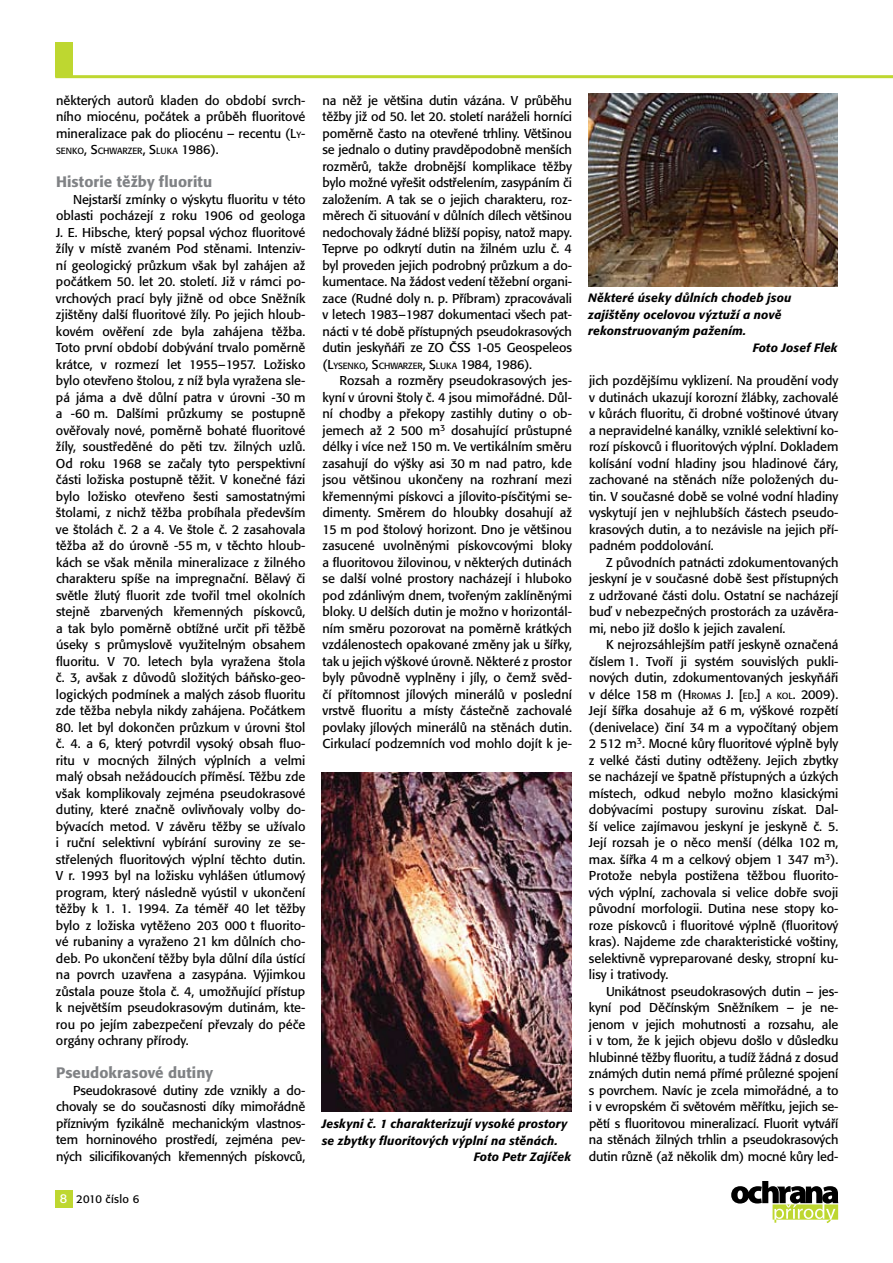
<style>
.page{position:relative;width:893px;height:1263px;background:#fff}
.page>*{position:absolute;margin:0;border:0;box-sizing:border-box;transform-origin:0 0}
.t1{font:500 15px "Formata CE";letter-spacing:.005em;color:#808285}
.t2{font:12.75px/16.5px "Formata CE";color:#000;text-align:justify}
.t3{font:italic 500 12px "Formata CE";letter-spacing:.015em;color:#000}
.t4{font:11.25px "Formata CE";letter-spacing:.025em;color:#000}
.t5{font:8.85px "Formata CE";color:#000}
.s1{font-style:inherit}
.s2{font-size:8.85px}
.s3{font-size:12.75px}
.s4{font-size:12.75px;color:#fff}
</style>
<div class="page">
<div style="left:55px;top:43px;width:17px;height:34px;background:#bed730"></div>
<div style="left:55px;top:1191px;width:17px;height:17px;background:#bed730"></div>
<svg style="left:731px;top:1181px;width:107px;height:42px"></svg>
<hr style="left:55px;top:75px;width:838px;height:3px;background:#bed730">
<img style="left:588px;top:94px;width:250px;height:192px">
<img style="left:322px;top:772px;width:249px;height:339px">
<p class="t2" style="left:56px;top:92px;width:251px">některých autorů kladen do období svrch&shy;ního miocénu, počátek a průběh fluoritové mineralizace pak do pliocénu – recentu (<span class="s1">L</span><span class="s2">Y</span><span class="s1">-</span></p>
<p class="t5" style="left:56px;top:146px;width:164px">SENKO<span class="s3">, S</span>CHWARZER<span class="s3">, S</span>LUKA <span class="s3">1986</span><span class="s3">).</span></p>
<p class="t1" style="left:56px;top:173px;width:158px">Historie těžby fluoritu</p>
<p class="t2" style="left:56px;top:191px;width:251px;text-indent:17px">Nejstarší zmínky o výskytu fluoritu v této oblasti pocházejí z roku 1906 od geologa J. E. Hibsche, který popsal výchoz fluoritové žíly v místě zvaném Pod stěnami. Intenziv&shy;ní geologický průzkum však byl zahájen až počátkem 50. let 20. století. Již v rámci po&shy;vrchových prací byly jižně od obce Sněžník zjištěny další fluoritové žíly. Po jejich hloub&shy;kovém ověření zde byla zahájena těžba.<br>Toto první období dobývání trvalo poměrně krátce, v rozmezí let 1955–1957. Ložisko bylo otevřeno štolou, z níž byla vyražena sle&shy;pá jáma a dvě důlní patra v úrovni -30 m a -60 m. Dalšími průzkumy se postupně ověřovaly nové, poměrně bohaté fluoritové žíly, soustředěné do pěti tzv. žilných uzlů.<br>Od roku 1968 se začaly tyto perspektivní části ložiska postupně těžit. V konečné fázi bylo ložisko otevřeno šesti samostatnými štolami, z nichž těžba probíhala především ve štolách č. 2 a 4. Ve štole č. 2 zasahovala těžba až do úrovně -55 m, v těchto hloub&shy;kách se však měnila mineralizace z žilného charakteru spíše na impregnační. Bělavý či světle žlutý fluorit zde tvořil tmel okolních stejně zbarvených křemenných pískovců, a tak bylo poměrně obtížné určit při těžbě úseky s průmyslově využitelným obsahem fluoritu. V 70. letech byla vyražena štola č. 3, avšak z důvodů složitých báňsko-geo&shy;logických podmínek a malých zásob fluoritu zde těžba nebyla nikdy zahájena. Počátkem</p>
<p class="t2" style="left:56px;top:719px;width:251px">80. let byl dokončen průzkum v úrovni štol č. 4. a 6, který potvrdil vysoký obsah fluo&shy;ritu v mocných žilných výplních a velmi malý obsah nežádoucích příměsí. Těžbu zde však komplikovaly zejména pseudokrasové dutiny, které značně ovlivňovaly volby do&shy;bývacích metod. V závěru těžby se užívalo i ruční selektivní vybírání suroviny ze se&shy;střelených fluoritových výplní těchto dutin.<br>V r. 1993 byl na ložisku vyhlášen útlumový program, který následně vyústil v ukončení těžby k 1. 1. 1994. Za téměř 40 let těžby bylo z ložiska vytěženo 203 000 t fluorito&shy;vé rubaniny a vyraženo 21 km důlních cho&shy;deb. Po ukončení těžby byla důlní díla ústící na povrch uzavřena a zasypána. Výjimkou zůstala pouze štola č. 4, umožňující přístup k největším pseudokrasovým dutinám, kte&shy;rou po jejím zabezpečení převzaly do péče orgány ochrany přírody.</p>
<p class="t1" style="left:56px;top:1064px;width:158px">Pseudokrasové dutiny</p>
<p class="t2" style="left:56px;top:1082px;width:251px;text-indent:17px">Pseudokrasové dutiny zde vznikly a do&shy;chovaly se do současnosti díky mimořádně příznivým fyzikálně mechanickým vlastnos&shy;tem horninového prostředí, zejména pev&shy;ných silicifikovaných křemenných pískovců,</p>
<p class="t4" style="left:60px;top:1193px;width:81px"><span class="s4">8</span> 2010 číslo 6</p>
<p class="t2" style="left:322px;top:92px;width:251px">na něž je většina dutin vázána. V průběhu těžby již od 50. let 20. století naráželi horníci poměrně často na otevřené trhliny. Většinou se jednalo o dutiny pravděpodobně menších rozměrů, takže drobnější komplikace těžby bylo možné vyřešit odstřelením, zasypáním či založením. A tak se o jejich charakteru, roz&shy;měrech či situování v důlních dílech většinou nedochovaly žádné bližší popisy, natož mapy.<br>Teprve po odkrytí dutin na žilném uzlu č. 4 byl proveden jejich podrobný průzkum a do&shy;kumentace. Na žádost vedení těžební organi&shy;zace (Rudné doly n. p. Příbram) zpracovávali v letech 1983–1987 dokumentaci všech pat&shy;nácti v té době přístupných pseudokrasových dutin jeskyňáři ze ZO ČSS 1-05 Geospeleos</p>
<p class="t5" style="left:322px;top:361px;width:211px"><span class="s3">(</span><span class="s3">L</span>YSENKO<span class="s3">, S</span>CHWARZER<span class="s3">, S</span>LUKA <span class="s3">1984, 1986</span><span class="s3">).</span></p>
<p class="t2" style="left:322px;top:373px;width:251px;text-indent:17px">Rozsah a rozměry pseudokrasových jes&shy;kyní v úrovni štoly č. 4 jsou mimořádné. Důl&shy;ní chodby a překopy zastihly dutiny o ob&shy;jemech až 2 500 m<sup>3</sup> dosahující průstupné délky i více než 150 m. Ve vertikálním směru zasahují do výšky asi 30 m nad patro, kde jsou většinou ukončeny na rozhraní mezi křemennými pískovci a jílovito-písčitými se&shy;dimenty. Směrem do hloubky dosahují až 15 m pod štolový horizont. Dno je většinou zasucené uvolněnými pískovcovými bloky a fluoritovou žilovinou, v některých dutinách se další volné prostory nacházejí i hluboko pod zdánlivým dnem, tvořeným zaklíněnými bloky. U delších dutin je možno v horizontál&shy;ním směru pozorovat na poměrně krátkých vzdálenostech opakované změny jak u šířky, tak u jejich výškové úrovně. Některé z prostor byly původně vyplněny i jíly, o čemž svěd&shy;čí přítomnost jílových minerálů v poslední vrstvě fluoritu a místy částečně zachovalé povlaky jílových minerálů na stěnách dutin.<br>Cirkulací podzemních vod mohlo dojít k je-</p>
<p class="t2" style="left:589px;top:373px;width:251px">jich pozdějšímu vyklizení. Na proudění vody v dutinách ukazují korozní žlábky, zachovalé v kůrách fluoritu, či drobné voštinové útvary a nepravidelné kanálky, vzniklé selektivní ko&shy;rozí pískovců i fluoritových výplní. Dokladem kolísání vodní hladiny jsou hladinové čáry, zachované na stěnách níže položených du&shy;tin. V současné době se volné vodní hladiny vyskytují jen v nejhlubších částech pseudo&shy;krasových dutin, a to nezávisle na jejich pří&shy;padném poddolování.</p>
<p class="t3" style="left:588px;top:291px;width:205px">Některé úseky důlních chodeb jsou</p>
<p class="t3" style="left:588px;top:308px;width:195px">zajištěny ocelovou výztuží a nově</p>
<p class="t3" style="left:588px;top:324px;width:160px">rekonstruovaným pažením.</p>
<p class="t3" style="left:753px;top:341px;width:86px">Foto Josef Flek</p>
<p class="t2" style="left:589px;top:554px;width:251px;text-indent:17px">Z původních patnácti zdokumentovaných jeskyní je v současné době šest přístupných z udržované části dolu. Ostatní se nacházejí buď v nebezpečných prostorách za uzávěra&shy;mi, nebo již došlo k jejich zavalení.</p>
<p class="t2" style="left:589px;top:637px;width:251px;text-indent:17px">K nejrozsáhlejším patří jeskyně označená číslem 1. Tvoří ji systém souvislých pukli&shy;nových dutin, zdokumentovaných jeskyňáři v délce 158 m (<span class="s1">H</span> <span class="s2">ROMAS</span> <span class="s1">J. [</span><span class="s2">ED</span><span class="s1">.]</span> <span class="s2">A KOL</span><span class="s1">. 2009).<br></span>Její šířka dosahuje až 6 m, výškové rozpětí (denivelace) činí 34 m a vypočítaný objem 2 512 m<sup>3</sup>. Mocné kůry fluoritové výplně byly z velké části dutiny odtěženy. Jejich zbytky se nacházejí ve špatně přístupných a úzkých místech, odkud nebylo možno klasickými dobývacími postupy surovinu získat. Dal&shy;ší velice zajímavou jeskyní je jeskyně č. 5.<br>Její rozsah je o něco menší (délka 102 m, max. šířka 4 m a celkový objem 1 347 m<sup>3</sup>).<br>Protože nebyla postižena těžbou fluorito&shy;vých výplní, zachovala si velice dobře svoji původní morfologii. Dutina nese stopy ko&shy;roze pískovců i fluoritové výplně (fluoritový kras). Najdeme zde charakteristické voštiny, selektivně vypreparované desky, stropní ku&shy;lisy i trativody.</p>
<p class="t2" style="left:589px;top:983px;width:251px;text-indent:17px">Unikátnost pseudokrasových dutin – jes&shy;kyní pod Děčínským Sněžníkem – je ne&shy;jenom v jejich mohutnosti a rozsahu, ale i v tom, že k jejich objevu došlo v důsledku hlubinné těžby fluoritu, a tudíž žádná z dosud známých dutin nemá přímé průlezné spojení s povrchem. Navíc je zcela mimořádné, a to i v evropském či světovém měřítku, jejich se&shy;pětí s fluoritovou mineralizací. Fluorit vytváří na stěnách žilných trhlin a pseudokrasových dutin různě (až několik dm) mocné kůry led-</p>
<p class="t3" style="left:322px;top:1117px;width:247px">Jeskyni č. 1 charakterizují vysoké prostory</p>
<p class="t3" style="left:322px;top:1134px;width:238px">se zbytky fluoritových výplní na stěnách.</p>
<p class="t3" style="left:474px;top:1150px;width:99px">Foto Petr Zajíček</p>
</div>
